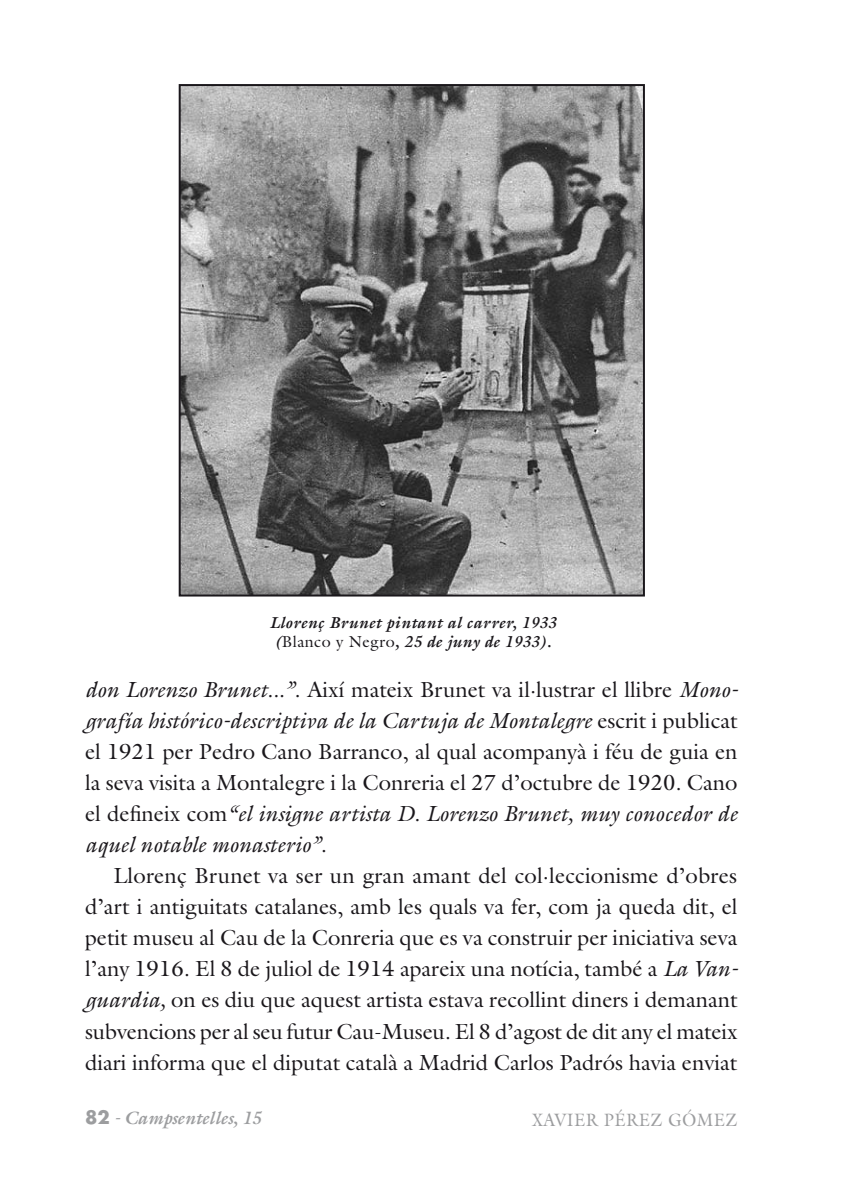
<style>
.page{position:relative;width:851px;height:1191px;background:#fff}
.page>*{position:absolute;margin:0;border:0;box-sizing:border-box;transform-origin:0 0}
.t1{font:22px/31px "Galliard Std";color:#1a171b;text-align:justify}
.t2{font:italic 700 18px "Galliard Std";color:#9c9d9f}
.t3{font:18px "Galliard Std";letter-spacing:.03em;color:#9c9d9f;scale:.95 1}
.t4{font:italic 700 16px/19.2px "Galliard Std";letter-spacing:.025em;color:#1a171b;text-align:center}
.s1{font-weight:400;font-style:normal}
.s2{font-style:italic}
.s3{font-family:"Futura Std";font-style:normal}
.s4{font-weight:400}
</style>
<div class="page">
<img style="left:182px;top:87px;width:459px;height:506px">
<div style="left:179px;top:84px;width:465px;height:512px;border:2px solid #1a171b"></div>
<p class="t4" style="left:269px;top:613px;width:288px">Llorenç Brunet pintant al carrer, 1933 (<span class="s1">Blanco y Negro</span>, 25 de juny de 1933).</p>
<p class="t1" style="left:85px;top:674px;width:654px"><span class="s2">don Lorenzo Brunet...”</span>. Així mateix Brunet va il·lustrar el llibre <span class="s2">Mono&shy;grafía histórico-descriptiva de la Cartuja de Montalegre</span> escrit i publicat el 1921 per Pedro Cano Barranco, al qual acompanyà i féu de guia en la seva visita a Montalegre i la Conreria el 27 d’octubre de 1920. Cano el defineix com<span class="s2">“el insigne artista D. Lorenzo Brunet, muy conocedor de aquel notable monasterio”</span>.</p>
<p class="t1" style="left:85px;top:860px;width:654px;text-indent:28px">Llorenç Brunet va ser un gran amant del col·leccionisme d’obres d’art i antiguitats catalanes, amb les quals va fer, com ja queda dit, el petit museu al Cau de la Conreria que es va construir per iniciativa seva l’any 1916. El 8 de juliol de 1914 apareix una notícia, també a <span class="s2">La Van&shy;guardia,</span> on es diu que aquest artista estava recollint diners i demanant subvencions per al seu futur Cau-Museu. El 8 d’agost de dit any el mateix diari informa que el diputat català a Madrid Carlos Padrós havia enviat</p>
<p class="t2" style="left:85px;top:1106px;width:177px"><span class="s3">82</span> <span class="s4">-</span> Campsentelles, 15</p>
<p class="t3" style="left:531px;top:1108px;width:26px">Xavier</p>
<p class="t3" style="left:603px;top:1108px;width:25px">Pére</p>
<p class="t3" style="left:650px;top:1108px;width:93px">z Gómez</p>
</div>
